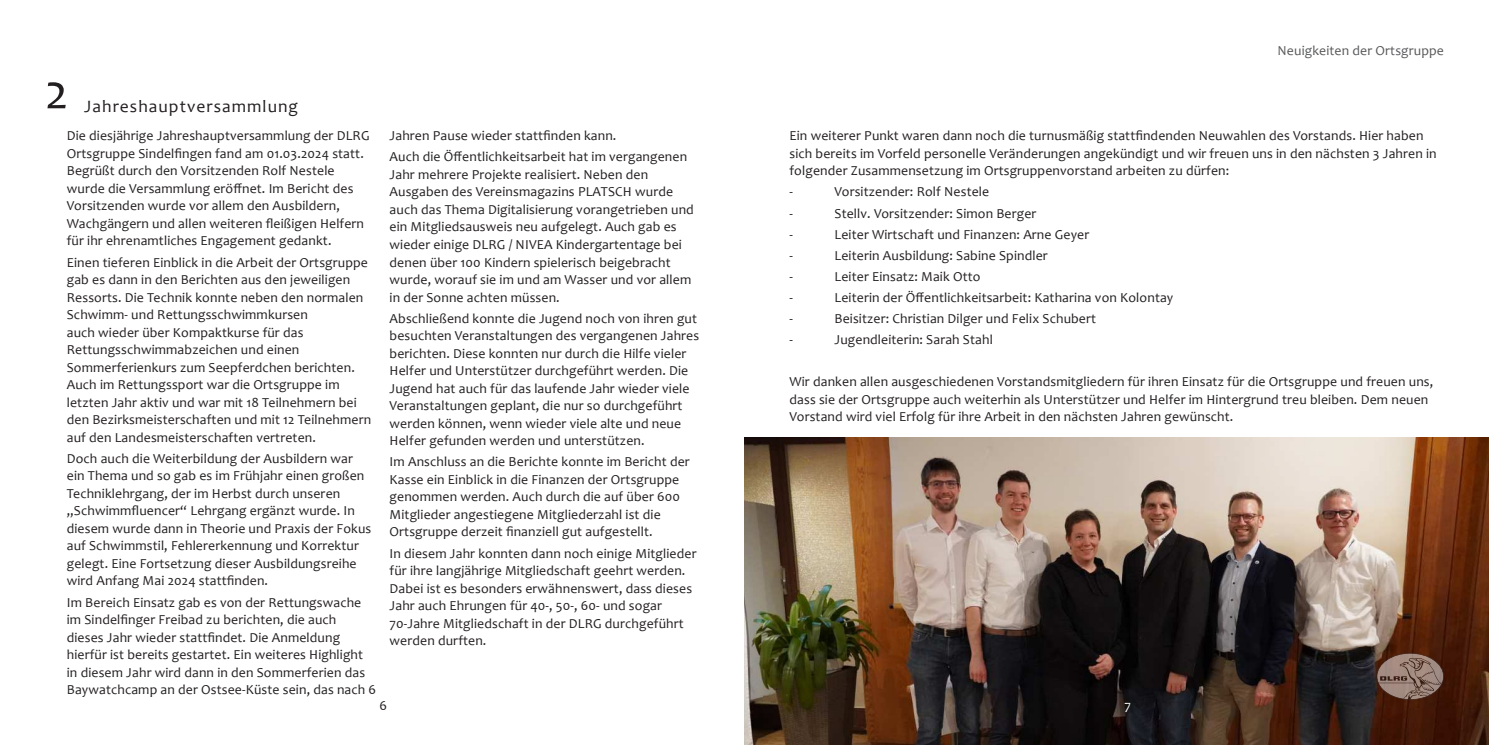
<style>
.page{position:relative;width:1489px;height:745px;background:#fff}
.page>*{position:absolute;margin:0;border:0;box-sizing:border-box;transform-origin:0 0}
.t1{font:50px "Candara";color:#231f20}
.t2{font:17.5px "Candara";letter-spacing:.06em;color:#231f20}
.t3{font:13.75px/17.5px "Candara";letter-spacing:.01em;color:#231f20}
.t4{font:13.75px "Candara";letter-spacing:.01em;color:#57585a}
.t5{font:13.75px "Candara";color:#fff}
</style>
<div class="page">
<img style="left:744px;top:437px;width:744px;height:307px">
<svg style="left:1376px;top:652px;width:67px;height:47px;background:#7f6458"></svg>
<h1 class="t1" style="left:45px;top:68px;width:25px">2</h1>
<p class="t2" style="left:84px;top:97px;width:215px">Jahreshauptversammlung</p>
<p class="t3" style="left:67px;top:128px;width:304px">Die diesjährige Jahreshauptversammlung der DLRG Ortsgruppe Sindel昀椀ngen fand am 01.03.2024 statt.<br>Begrüßt durch den Vorsitzenden Rolf Nestele wurde die Versammlung erö昀昀net. Im Bericht des Vorsitzenden wurde vor allem den Ausbildern, Wachgängern und allen weiteren 昀氀eißigen Helfern für ihr ehrenamtliches Engagement gedankt.</p>
<p class="t3" style="left:67px;top:254px;width:306px">Einen tieferen Einblick in die Arbeit der Ortsgruppe gab es dann in den Berichten aus den jeweiligen Ressorts. Die Technik konnte neben den normalen Schwimm- und Rettungsschwimmkursen<br>auch wieder über Kompaktkurse für das Rettungsschwimmabzeichen und einen Sommerferienkurs zum Seepferdchen berichten.<br>Auch im Rettungssport war die Ortsgruppe im letzten Jahr aktiv und war mit 18 Teilnehmern bei den Bezirksmeisterschaften und mit 12 Teilnehmern auf den Landesmeisterschaften vertreten.</p>
<p class="t3" style="left:67px;top:450px;width:306px">Doch auch die Weiterbildung der Ausbildern war ein Thema und so gab es im Frühjahr einen großen Techniklehrgang, der im Herbst durch unseren „Schwimm昀氀uencer“ Lehrgang ergänzt wurde. In diesem wurde dann in Theorie und Praxis der Fokus auf Schwimmstil, Fehlererkennung und Korrektur gelegt. Eine Fortsetzung dieser Ausbildungsreihe wird Anfang Mai 2024 statt昀椀nden.</p>
<p class="t3" style="left:67px;top:593px;width:311px">Im Bereich Einsatz gab es von der Rettungswache im Sindel昀椀nger Freibad zu berichten, die auch dieses Jahr wieder statt昀椀ndet. Die Anmeldung hierfür ist bereits gestartet. Ein weiteres Highlight in diesem Jahr wird dann in den Sommerferien das Baywatchcamp an der Ostsee-Küste sein, das nach 6</p>
<p class="t3" style="left:389px;top:125px;width:299px;line-height:21px">Jahren Pause wieder statt昀椀nden kann.<br>Auch die Ö昀昀entlichkeitsarbeit hat im vergangenen</p>
<p class="t3" style="left:389px;top:166px;width:306px">Jahr mehrere Projekte realisiert. Neben den Ausgaben des Vereinsmagazins PLATSCH wurde auch das Thema Digitalisierung vorangetrieben und ein Mitgliedsausweis neu aufgelegt. Auch gab es wieder einige DLRG / NIVEA Kindergartentage bei denen über 100 Kindern spielerisch beigebracht wurde, worauf sie im und am Wasser und vor allem in der Sonne achten müssen.</p>
<p class="t3" style="left:389px;top:310px;width:311px">Abschließend konnte die Jugend noch von ihren gut besuchten Veranstaltungen des vergangenen Jahres berichten. Diese konnten nur durch die Hilfe vieler Helfer und Unterstützer durchgeführt werden. Die Jugend hat auch für das laufende Jahr wieder viele Veranstaltungen geplant, die nur so durchgeführt werden können, wenn wieder viele alte und neue Helfer gefunden werden und unterstützen.</p>
<p class="t3" style="left:389px;top:453px;width:302px">Im Anschluss an die Berichte konnte im Bericht der Kasse ein Einblick in die Finanzen der Ortsgruppe genommen werden. Auch durch die auf über 600<br>Mitglieder angestiegene Mitgliederzahl ist die Ortsgruppe derzeit 昀椀nanziell gut aufgestellt.</p>
<p class="t3" style="left:389px;top:544px;width:308px">In diesem Jahr konnten dann noch einige Mitglieder für ihre langjährige Mitgliedschaft geehrt werden.<br>Dabei ist es besonders erwähnenswert, dass dieses Jahr auch Ehrungen für 40-, 50-, 60- und sogar 70-Jahre Mitgliedschaft in der DLRG durchgeführt werden durften.</p>
<p class="t4" style="left:1277px;top:44px;width:168px">Neuigkeiten der Ortsgruppe</p>
<p class="t3" style="left:789px;top:127px;width:648px">Ein weiterer Punkt waren dann noch die turnusmäßig statt昀椀ndenden Neuwahlen des Vorstands. Hier haben sich bereits im Vorfeld personelle Veränderungen angekündigt und wir freuen uns in den nächsten 3 Jahren in folgender Zusammensetzung im Ortsgruppenvorstand arbeiten zu dürfen:</p>
<p class="t3" style="left:789px;top:184px;width:5px">-</p>
<p class="t3" style="left:834px;top:184px;width:156px">Vorsitzender: Rolf Nestele</p>
<p class="t3" style="left:789px;top:205px;width:5px">-</p>
<p class="t3" style="left:834px;top:205px;width:203px">Stellv. Vorsitzender: Simon Berger</p>
<p class="t3" style="left:789px;top:226px;width:5px">-</p>
<p class="t3" style="left:834px;top:226px;width:256px">Leiter Wirtschaft und Finanzen: Arne Geyer</p>
<p class="t3" style="left:789px;top:247px;width:5px">-</p>
<p class="t3" style="left:834px;top:247px;width:215px">Leiterin Ausbildung: Sabine Spindler</p>
<p class="t3" style="left:789px;top:268px;width:5px">-</p>
<p class="t3" style="left:834px;top:268px;width:147px">Leiter Einsatz: Maik Otto</p>
<p class="t3" style="left:789px;top:288px;width:5px">-</p>
<p class="t3" style="left:834px;top:288px;width:340px">Leiterin der Ö昀昀entlichkeitsarbeit: Katharina von Kolontay</p>
<p class="t3" style="left:789px;top:309px;width:5px">-</p>
<p class="t3" style="left:834px;top:309px;width:263px">Beisitzer: Christian Dilger und Felix Schubert</p>
<p class="t3" style="left:789px;top:331px;width:5px">-</p>
<p class="t3" style="left:834px;top:331px;width:160px">Jugendleiterin: Sarah Stahl</p>
<p class="t3" style="left:789px;top:373px;width:645px">Wir danken allen ausgeschiedenen Vorstandsmitgliedern für ihren Einsatz für die Ortsgruppe und freuen uns, dass sie der Ortsgruppe auch weiterhin als Unterstützer und Helfer im Hintergrund treu bleiben. Dem neuen<br>Vorstand wird viel Erfolg für ihre Arbeit in den nächsten Jahren gewünscht.</p>
<p class="t3" style="left:379px;top:696px;width:9px">6</p>
<p class="t5" style="left:1124px;top:698px;width:8px">7</p>
</div>
